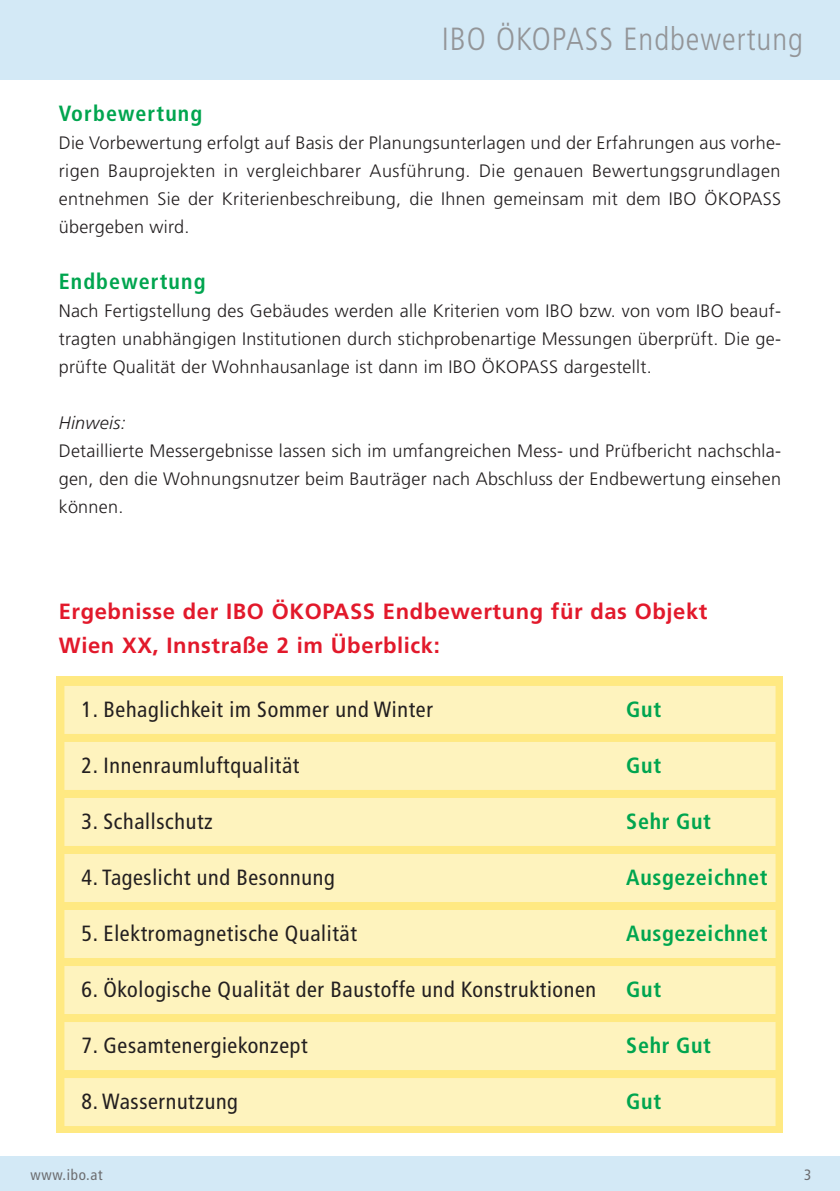
<style>
.page{position:relative;width:840px;height:1191px;background:#fff}
.page>*{position:absolute;margin:0;border:0;box-sizing:border-box;transform-origin:0 0}
.t1{font:300 condensed 32px "Frutiger";letter-spacing:.03em;color:#939598}
.t2{font:condensed 22px "Frutiger";letter-spacing:.03em;color:#231f20}
.t3{font:700 22px/34px "Frutiger";letter-spacing:.025em;color:#e2192b}
.t4{font:700 condensed 22px "Frutiger";letter-spacing:.03em;color:#00a54f}
.t5{font:700 condensed 22px "Frutiger";letter-spacing:.05em;color:#00a54f}
.t6{font:300 18px/28px "Frutiger";letter-spacing:.015em;color:#231f20;text-align:justify}
.t7{font:italic 300 18px "Frutiger";letter-spacing:.015em;color:#231f20}
.t8{font:condensed 15px "Frutiger";letter-spacing:.05em;color:#6c6d70}
</style>
<div class="page">
<div style="left:57px;top:676px;width:725px;height:456px;background:#ffe982"></div>
<div style="left:64px;top:686px;width:711px;height:48px;background:#fef3be"></div>
<div style="left:64px;top:742px;width:711px;height:48px;background:#fef3be"></div>
<div style="left:64px;top:798px;width:711px;height:48px;background:#fef3be"></div>
<div style="left:64px;top:854px;width:711px;height:48px;background:#fef3be"></div>
<div style="left:64px;top:910px;width:711px;height:48px;background:#fef3be"></div>
<div style="left:64px;top:966px;width:711px;height:48px;background:#fef3be"></div>
<div style="left:64px;top:1022px;width:711px;height:48px;background:#fef3be"></div>
<div style="left:64px;top:1078px;width:711px;height:48px;background:#fef3be"></div>
<div style="left:0;top:0;width:839px;height:79px;background:#d3e9f6"></div>
<div style="left:0;top:1157px;width:839px;height:34px;background:#d3e9f6"></div>
<h1 class="t1" style="left:441px;top:21px;width:362px">IBO ÖKOPASS Endbewertung</h1>
<p class="t5" style="left:59px;top:100px;width:145px">Vorbewertung</p>
<p class="t6" style="left:59px;top:128px;width:723px">Die Vorbewertung erfolgt auf Basis der Planungsunterlagen und der Erfahrungen aus vorhe&shy;rigen Bauprojekten in vergleichbarer Ausführung. Die genauen Bewertungsgrundlagen entnehmen Sie der Kriterienbeschreibung, die Ihnen gemeinsam mit dem IBO Ökopass übergeben wird.</p>
<p class="t5" style="left:59px;top:268px;width:148px">Endbewertung</p>
<p class="t6" style="left:59px;top:296px;width:723px">Nach Fertigstellung des Gebäudes werden alle Kriterien vom IBO bzw. von vom IBO beauf&shy;tragten unabhängigen Institutionen durch stichprobenartige Messungen überprüft. Die ge&shy;prüfte Qualität der Wohnhausanlage ist dann im IBO Ökopass dargestellt.</p>
<p class="t7" style="left:59px;top:412px;width:68px">Hinweis:</p>
<p class="t6" style="left:59px;top:436px;width:723px">Detaillierte Messergebnisse lassen sich im umfangreichen Mess- und Prüfbericht nachschla&shy;gen, den die Wohnungsnutzer beim Bauträger nach Abschluss der Endbewertung einsehen können.</p>
<p class="t3" style="left:59px;top:594px;width:246px">Ergebnisse der IBO Ökopass</p>
<p class="t3" style="left:59px;top:594px;width:649px;text-indent:324px">Endbewertung für das Objekt<br>Wien XX, Innstraße 2 im Überblick:</p>
<p class="t2" style="left:81px;top:696px;width:353px">1. Behaglichkeit im Sommer und Winter</p>
<p class="t4" style="left:626px;top:696px;width:36px">Gut</p>
<p class="t2" style="left:81px;top:752px;width:219px">2. Innenraumluftqualität</p>
<p class="t4" style="left:626px;top:752px;width:36px">Gut</p>
<p class="t2" style="left:81px;top:808px;width:133px">3. Schallschutz</p>
<p class="t4" style="left:626px;top:808px;width:86px">Sehr Gut</p>
<p class="t2" style="left:81px;top:864px;width:254px">4. Tageslicht und Besonnung</p>
<p class="t4" style="left:626px;top:864px;width:143px">Ausgezeichnet</p>
<p class="t2" style="left:81px;top:920px;width:277px">5. Elektromagnetische Qualität</p>
<p class="t4" style="left:626px;top:920px;width:143px">Ausgezeichnet</p>
<p class="t2" style="left:81px;top:976px;width:516px">6. Ökologische Qualität der Baustoffe und Konstruktionen</p>
<p class="t4" style="left:626px;top:976px;width:36px">Gut</p>
<p class="t2" style="left:81px;top:1032px;width:227px">7. Gesamtenergiekonzept</p>
<p class="t4" style="left:626px;top:1032px;width:86px">Sehr Gut</p>
<p class="t2" style="left:81px;top:1088px;width:158px">8. Wassernutzung</p>
<p class="t4" style="left:626px;top:1088px;width:36px">Gut</p>
<p class="t8" style="left:30px;top:1166px;width:74px">www.ibo.at</p>
<p class="t8" style="left:803px;top:1166px;width:9px">3</p>
</div>
